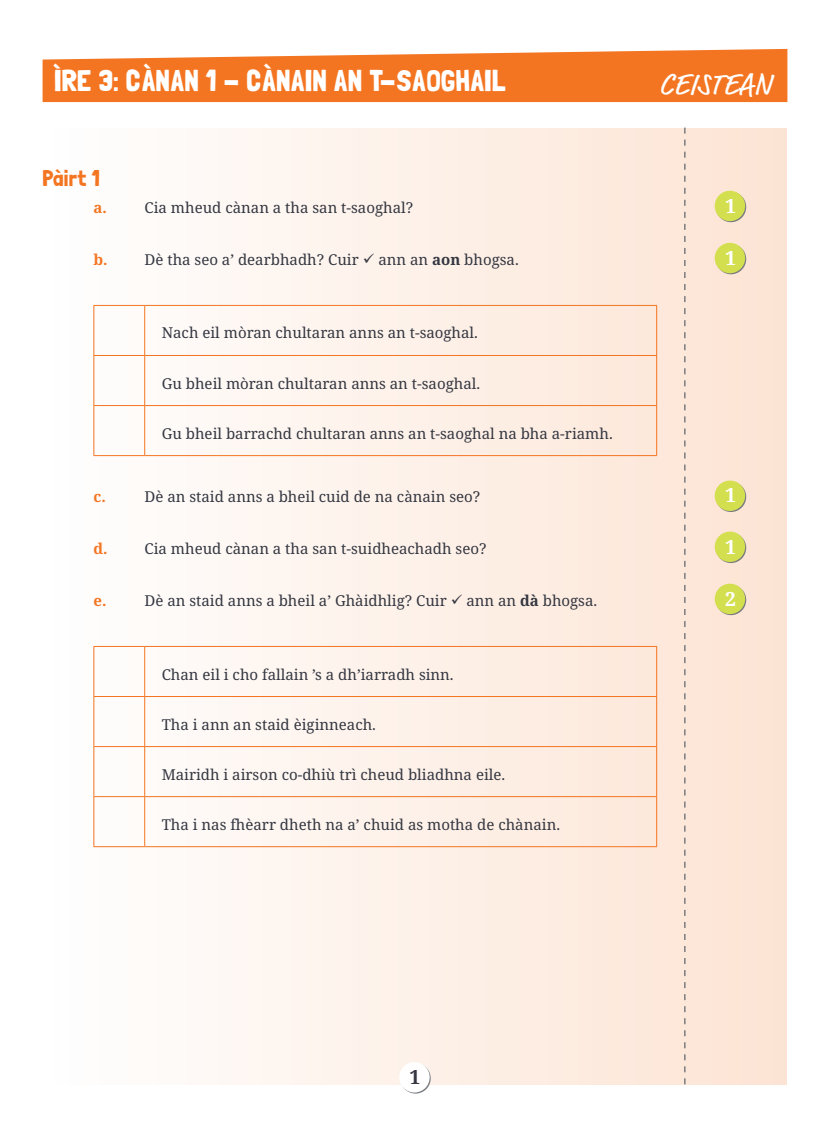
<style>
.page{position:relative;width:830px;height:1127px;background:#fff}
.page>*{position:absolute;margin:0;border:0;box-sizing:border-box;transform-origin:0 0}
.t1{font:30px "Londrina Solid";color:#fff}
.t2{font:30px "Market OT";letter-spacing:.01em;color:#fff}
.t3{font:22.5px "Londrina Solid";letter-spacing:.01em;color:#f47521}
.t4{font:700 19.5px "Noto Serif";color:#fff}
.t5{font:700 19.5px "Noto Serif";color:#343741}
.t6{font:15px "Noto Serif";color:#343741}
.t7{font:700 15px "Noto Serif";color:#f47521}
.s1{font-weight:700}
</style>
<div class="page">
<div style="left:43px;top:128px;width:744px;height:956px;background:linear-gradient(to right,#fff,#fce3d3)"></div>
<svg style="left:43px;top:49px;width:744px;height:53px;background:#f58236"></svg>
<svg style="left:683px;top:128px;width:2px;height:956px;background:#decec4"></svg>
<hr style="left:144px;top:306px;width:1px;height:49px;background:#f47521">
<hr style="left:144px;top:356px;width:1px;height:49px;background:#f47521">
<hr style="left:144px;top:406px;width:1px;height:49px;background:#f47521">
<hr style="left:93px;top:305px;width:52px;height:1px;background:#f47521">
<hr style="left:93px;top:306px;width:1px;height:49px;background:#f47521">
<hr style="left:145px;top:305px;width:511px;height:1px;background:#f47521">
<hr style="left:656px;top:306px;width:1px;height:49px;background:#f47521">
<hr style="left:93px;top:355px;width:52px;height:1px;background:#f47521">
<hr style="left:93px;top:356px;width:1px;height:49px;background:#f47521">
<hr style="left:145px;top:355px;width:511px;height:1px;background:#f47521">
<hr style="left:656px;top:356px;width:1px;height:49px;background:#f47521">
<hr style="left:93px;top:405px;width:52px;height:1px;background:#f47521">
<hr style="left:93px;top:406px;width:1px;height:49px;background:#f47521">
<hr style="left:145px;top:405px;width:511px;height:1px;background:#f47521">
<hr style="left:656px;top:406px;width:1px;height:49px;background:#f47521">
<hr style="left:93px;top:455px;width:52px;height:1px;background:#f47521">
<hr style="left:145px;top:455px;width:511px;height:1px;background:#f47521">
<hr style="left:144px;top:647px;width:1px;height:49px;background:#f47521">
<hr style="left:144px;top:697px;width:1px;height:49px;background:#f47521">
<hr style="left:144px;top:747px;width:1px;height:49px;background:#f47521">
<hr style="left:144px;top:797px;width:1px;height:49px;background:#f47521">
<hr style="left:93px;top:646px;width:52px;height:1px;background:#f47521">
<hr style="left:93px;top:647px;width:1px;height:49px;background:#f47521">
<hr style="left:145px;top:646px;width:511px;height:1px;background:#f47521">
<hr style="left:656px;top:647px;width:1px;height:49px;background:#f47521">
<hr style="left:93px;top:696px;width:52px;height:1px;background:#f47521">
<hr style="left:93px;top:697px;width:1px;height:49px;background:#f47521">
<hr style="left:145px;top:696px;width:511px;height:1px;background:#f47521">
<hr style="left:656px;top:697px;width:1px;height:49px;background:#f47521">
<hr style="left:93px;top:746px;width:52px;height:1px;background:#f47521">
<hr style="left:93px;top:747px;width:1px;height:49px;background:#f47521">
<hr style="left:145px;top:746px;width:511px;height:1px;background:#f47521">
<hr style="left:656px;top:747px;width:1px;height:49px;background:#f47521">
<hr style="left:93px;top:796px;width:52px;height:1px;background:#f47521">
<hr style="left:93px;top:797px;width:1px;height:49px;background:#f47521">
<hr style="left:145px;top:796px;width:511px;height:1px;background:#f47521">
<hr style="left:656px;top:797px;width:1px;height:49px;background:#f47521">
<hr style="left:93px;top:846px;width:52px;height:1px;background:#f47521">
<hr style="left:145px;top:846px;width:511px;height:1px;background:#f47521">
<svg style="left:715px;top:482px;width:30px;height:30px"></svg>
<div style="left:714px;top:480px;width:30px;height:31px;background:#d3df4e;border-radius:50%"></div>
<svg style="left:715px;top:192px;width:30px;height:30px"></svg>
<div style="left:714px;top:191px;width:30px;height:30px;background:#d3df4e;border-radius:50%"></div>
<svg style="left:715px;top:244px;width:30px;height:30px"></svg>
<div style="left:714px;top:243px;width:30px;height:30px;background:#d3df4e;border-radius:50%"></div>
<svg style="left:715px;top:533px;width:30px;height:30px"></svg>
<div style="left:714px;top:531px;width:30px;height:31px;background:#d3df4e;border-radius:50%"></div>
<svg style="left:715px;top:585px;width:30px;height:30px"></svg>
<div style="left:714px;top:584px;width:30px;height:30px;background:#d3df4e;border-radius:50%"></div>
<svg style="left:400px;top:1063px;width:30px;height:30px"></svg>
<div style="left:399px;top:1062px;width:30px;height:30px;background:#fff;border-radius:50%"></div>
<h1 class="t1" style="left:53px;top:63px;width:453px">ÌRE 3: CÀNAN 1 - CÀNAIN AN T-SAOGHAIL</h1>
<h2 class="t3" style="left:42px;top:165px;width:59px">Pàirt 1</h2>
<p class="t7" style="left:93px;top:197px;width:15px">a.</p>
<p class="t6" style="left:144px;top:197px;width:270px">Cia mheud cànan a tha san t-saoghal?</p>
<p class="t7" style="left:93px;top:249px;width:16px">b.</p>
<p class="t6" style="left:144px;top:249px;width:375px">Dè tha seo a’ dearbhadh? Cuir ✓ ann an <span class="s1">aon</span> bhogsa.</p>
<p class="t6" style="left:162px;top:323px;width:317px">Nach eil mòran chultaran anns an t-saoghal.</p>
<p class="t6" style="left:162px;top:373px;width:320px">Gu bheil mòran chultaran anns an t-saoghal.</p>
<p class="t6" style="left:162px;top:423px;width:452px">Gu bheil barrachd chultaran anns an t-saoghal na bha a-riamh.</p>
<p class="t7" style="left:93px;top:486px;width:14px">c.</p>
<p class="t6" style="left:144px;top:486px;width:337px">Dè an staid anns a bheil cuid de na cànain seo?</p>
<p class="t7" style="left:93px;top:538px;width:16px">d.</p>
<p class="t6" style="left:144px;top:538px;width:343px">Cia mheud cànan a tha san t-suidheachadh seo?</p>
<p class="t7" style="left:93px;top:590px;width:14px">e.</p>
<p class="t6" style="left:144px;top:590px;width:454px">Dè an staid anns a bheil a’ Ghàidhlig? Cuir ✓ ann an <span class="s1">dà</span> bhogsa.</p>
<p class="t6" style="left:162px;top:664px;width:293px">Chan eil i cho fallain ’s a dh’iarradh sinn.</p>
<p class="t6" style="left:162px;top:714px;width:216px">Tha i ann an staid èiginneach.</p>
<p class="t6" style="left:162px;top:764px;width:345px">Mairidh i airson co-dhiù trì cheud bliadhna eile.</p>
<p class="t6" style="left:162px;top:814px;width:399px">Tha i nas fhèarr dheth na a’ chuid as motha de chànain.</p>
<h1 class="t2" style="left:659px;top:66px;width:114px">CEISTEAN</h1>
<h3 class="t4" style="left:724px;top:192px;width:12px">1</h3>
<h3 class="t4" style="left:724px;top:244px;width:12px">1</h3>
<h3 class="t4" style="left:724px;top:482px;width:12px">1</h3>
<h3 class="t4" style="left:724px;top:533px;width:12px">1</h3>
<h3 class="t4" style="left:724px;top:585px;width:12px">2</h3>
<h3 class="t5" style="left:409px;top:1063px;width:12px">1</h3>
</div>
